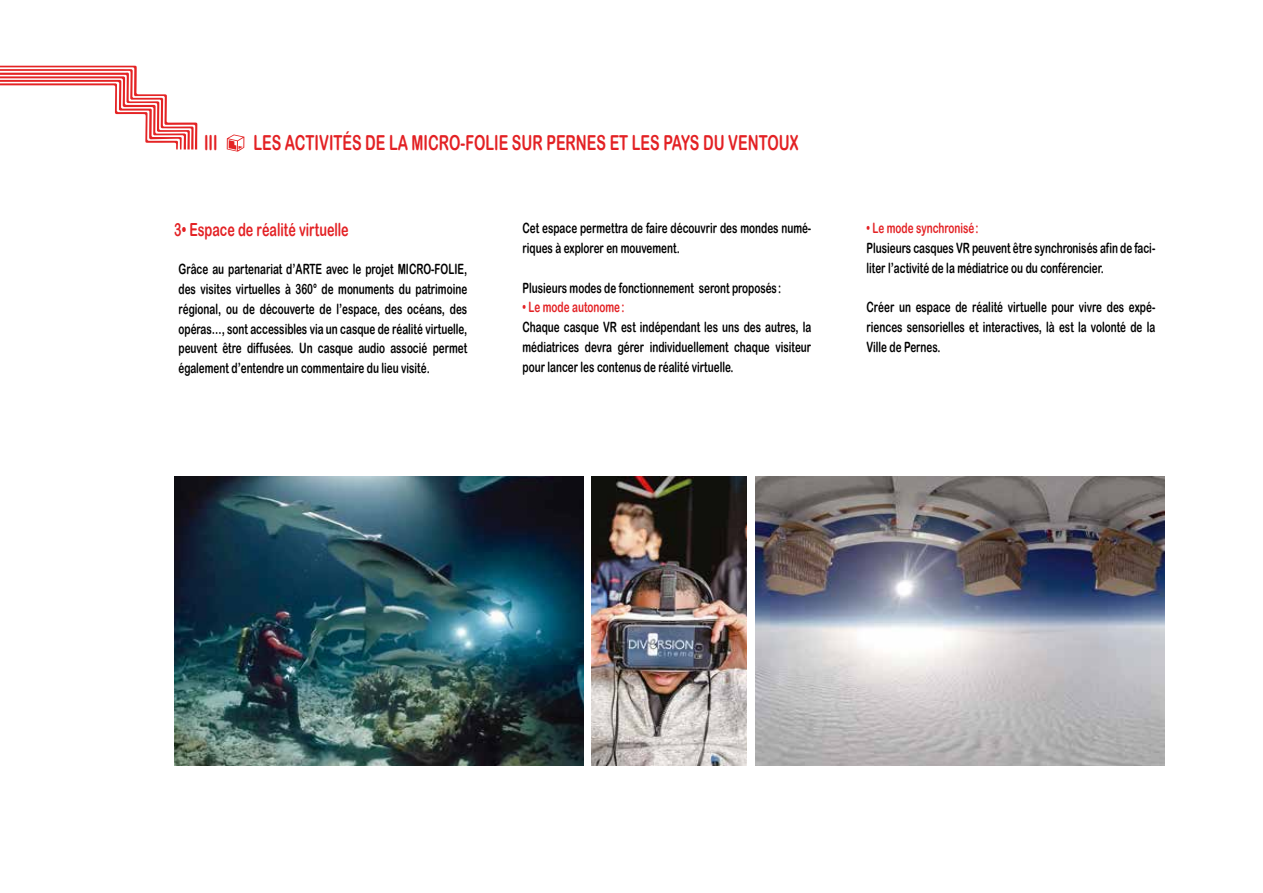
<style>
.page{position:relative;width:1263px;height:893px;background:#fff}
.page>*{position:absolute;margin:0;border:0;box-sizing:border-box;transform-origin:0 0}
.t1{font:20.7px "Arial Rounded MT Bold";color:#e32124;scale:.7 1}
.t2{font:18px "Arial Rounded MT Bold";color:#e32124;scale:.7 1}
.t3{font:14.25px/19.8px "Arial Rounded MT Bold";color:#000;text-align:justify;scale:.7 1}
.t4{font:14.25px "Arial Rounded MT Bold";color:#e32124;scale:.7 1}
</style>
<div class="page">
<svg style="left:0;top:65px;width:198px;height:84px"></svg>
<img style="left:174px;top:477px;width:409px;height:289px">
<img style="left:755px;top:477px;width:409px;height:289px">
<img style="left:592px;top:477px;width:154px;height:289px">
<svg style="left:227px;top:134px;width:17px;height:18px"></svg>
<h1 class="t1" style="left:204px;top:130px;width:21px">III</h1>
<h1 class="t1" style="left:253px;top:130px;width:780px">LES ACTIVITÉS DE LA MICRO-FOLIE SUR PERNES ET LES PAYS DU VENTOUX</h1>
<p class="t2" style="left:174px;top:219px;width:251px">3• Espace de réalité virtuelle</p>
<p class="t3" style="left:178px;top:259px;width:414px">Grâce au partenariat d’ARTE avec le projet MICRO-FOLIE, des visites virtuelles à 360° de monuments du patrimoine régional, ou de découverte de l’espace, des océans, des opéras…, sont accessibles via un casque de réalité virtuelle, peuvent être diffusées. Un casque audio associé permet également d’entendre un commentaire du lieu visité.</p>
<p class="t3" style="left:522px;top:218px;width:414px">Cet espace permettra de faire découvrir des mondes numé&shy;riques à explorer en mouvement.</p>
<p class="t3" style="left:522px;top:277px;width:371px">Plusieurs modes de fonctionnement seront proposés:</p>
<p class="t4" style="left:522px;top:299px;width:147px">• Le mode autonome:</p>
<p class="t3" style="left:522px;top:317px;width:414px">Chaque casque VR est indépendant les uns des autres, la médiatrices devra gérer individuellement chaque visiteur pour lancer les contenus de réalité virtuelle.</p>
<p class="t4" style="left:866px;top:220px;width:162px">• Le mode synchronisé:</p>
<p class="t3" style="left:866px;top:238px;width:414px">Plusieurs casques VR peuvent être synchronisés afin de faci&shy;liter l’activité de la médiatrice ou du conférencier.</p>
<p class="t3" style="left:866px;top:297px;width:414px">Créer un espace de réalité virtuelle pour vivre des expé&shy;riences sensorielles et interactives, là est la volonté de la Ville de Pernes.</p>
</div>
